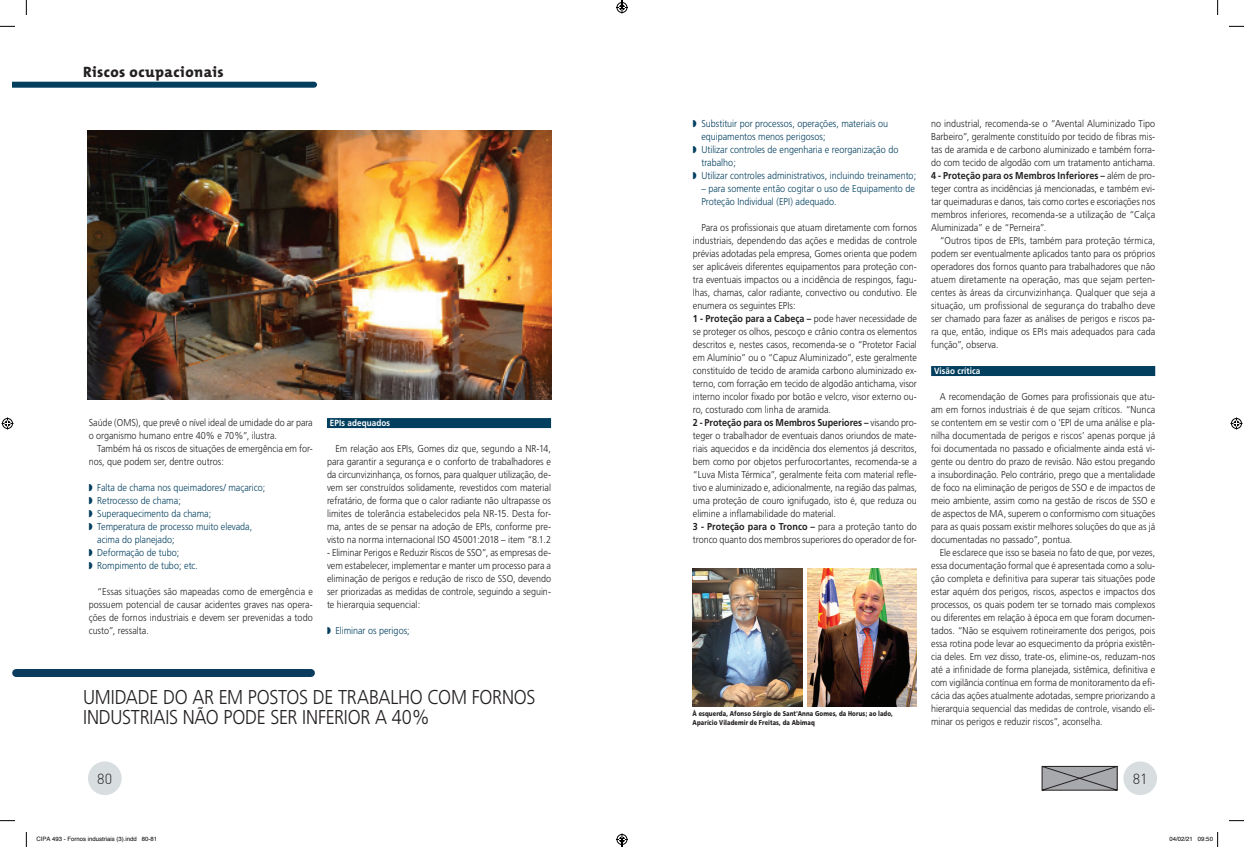
<style>
.page{position:relative;width:1244px;height:847px;background:#fff}
.page>*{position:absolute;margin:0;border:0;box-sizing:border-box;transform-origin:0 0}
.t1{font:300 20px/20px "Frutiger";letter-spacing:-.01em;color:#231f20;scale:.9 1}
.t2{font:800 15px "The Mix";letter-spacing:.03em;color:#231f20}
.t3{font:300 14.5px "DINOT";color:#231f20}
.MA_Testo{font:300 10px/13px "Frutiger";color:#231f20;text-align:justify;scale:.9 1}
.MA_Testo-2{font:300 10px/13px "Frutiger";color:#023f5f;scale:.9 1}
.MA_Testo-3{font:700 9px "Frutiger";letter-spacing:.01em;color:#fff;scale:.9 1}
.MA_Testo-4{font:900 7px/9px "Frutiger";letter-spacing:.02em;color:#231f20;scale:.8 1}
.t4{font:6px "Helvetica";color:#000}
.s1{font-weight:700}
</style>
<div class="page">
<div style="left:1123px;top:761px;width:33px;height:34px;background:#d8dde0;border-radius:50%"></div>
<div style="left:88px;top:761px;width:34px;height:34px;background:#d8dde0;border-radius:50%"></div>
<svg style="left:1041px;top:765px;width:76px;height:25px;background:#98989b"></svg>
<div style="left:12px;top:82px;width:302px;height:6px;background:#023f5f"></div>
<div style="left:327px;top:418px;width:224px;height:10px;background:#023f5f"></div>
<div style="left:931px;top:366px;width:224px;height:10px;background:#023f5f"></div>
<img style="left:692px;top:568px;width:110px;height:138px">
<img style="left:807px;top:568px;width:109px;height:138px">
<img style="left:88px;top:131px;width:463px;height:268px">
<div style="left:16px;top:669px;width:295px;height:8px;background:#0a3c5e"></div>
<svg style="left:0;top:26px;width:15px;height:1px"></svg>
<svg style="left:1229px;top:26px;width:14px;height:1px"></svg>
<svg style="left:0;top:820px;width:15px;height:1px"></svg>
<svg style="left:1229px;top:820px;width:14px;height:1px"></svg>
<svg style="left:26px;top:0;width:1px;height:15px"></svg>
<svg style="left:26px;top:832px;width:1px;height:14px"></svg>
<svg style="left:1217px;top:0;width:1px;height:15px"></svg>
<svg style="left:2px;top:417px;width:12px;height:12px"></svg>
<svg style="left:1230px;top:417px;width:12px;height:12px"></svg>
<svg style="left:1217px;top:832px;width:1px;height:14px"></svg>
<svg style="left:616px;top:0;width:12px;height:14px"></svg>
<svg style="left:616px;top:833px;width:12px;height:13px"></svg>
<h2 class="t2" style="left:83px;top:59px;width:142px">Riscos ocupacionais</h2>
<p class="MA_Testo" style="left:89px;top:416px;width:250px">Saúde (OMS), que prevê o nível ideal de umidade do ar para o organismo humano entre 40% e 70%”, ilustra.</p>
<p class="MA_Testo" style="left:89px;top:442px;width:250px;text-indent:9px">Também há os riscos de situações de emergência em for&shy;nos, que podem ser, dentre outros:</p>
<p class="MA_Testo-2" style="left:89px;top:481px;width:198px">◗ Falta de chama nos queimadores/ maçarico;</p>
<p class="MA_Testo-2" style="left:89px;top:494px;width:104px">◗ Retrocesso de chama;</p>
<p class="MA_Testo-2" style="left:89px;top:507px;width:138px">◗ Superaquecimento da chama;</p>
<p class="MA_Testo-2" style="left:97px;top:520px;width:174px;text-indent:-9px">◗ Temperatura de processo muito elevada, acima do planejado;</p>
<p class="MA_Testo-2" style="left:89px;top:546px;width:102px">◗ Deformação de tubo;</p>
<p class="MA_Testo-2" style="left:89px;top:559px;width:123px">◗ Rompimento de tubo; etc.</p>
<p class="MA_Testo" style="left:89px;top:585px;width:250px;text-indent:9px">“Essas situações são mapeadas como de emergência e possuem potencial de causar acidentes graves nas opera&shy;ções de fornos industriais e devem ser prevenidas a todo custo”, ressalta.</p>
<p class="MA_Testo-3" style="left:330px;top:417px;width:68px">EPIs adequados</p>
<p class="MA_Testo" style="left:327px;top:442px;width:250px;text-indent:9px">Em relação aos EPIs, Gomes diz que, segundo a NR-14, para garantir a segurança e o conforto de trabalhadores e da circunvizinhança, os fornos, para qualquer utilização, de&shy;vem ser construídos solidamente, revestidos com material refratário, de forma que o calor radiante não ultrapasse os limites de tolerância estabelecidos pela NR-15. Desta for&shy;ma, antes de se pensar na adoção de EPIs, conforme pre&shy;visto na norma internacional ISO 45001:2018 – item “8.1.2</p>
<p class="MA_Testo" style="left:327px;top:546px;width:250px">- Eliminar Perigos e Reduzir Riscos de SSO”, as empresas de&shy;vem estabelecer, implementar e manter um processo para a eliminação de perigos e redução de risco de SSO, devendo ser priorizadas as medidas de controle, seguindo a seguin&shy;te hierarquia sequencial:</p>
<p class="MA_Testo-2" style="left:327px;top:624px;width:93px">◗ Eliminar os perigos;</p>
<p class="t1" style="left:83px;top:687px;width:504px">UMIDADE DO AR EM POSTOS DE TRABALHO COM FORNOS<br>INDUSTRIAIS NÃO PODE SER INFERIOR A 40%</p>
<p class="MA_Testo-2" style="left:701px;top:117px;width:209px;text-indent:-9px">◗ Substituir por processos, operações, materiais ou equipamentos menos perigosos;</p>
<p class="MA_Testo-2" style="left:701px;top:143px;width:220px;text-indent:-9px">◗ Utilizar controles de engenharia e reorganização do trabalho;</p>
<p class="MA_Testo-2" style="left:692px;top:169px;width:249px">◗ Utilizar controles administrativos, incluindo treinamento;</p>
<p class="MA_Testo-2" style="left:701px;top:182px;width:239px">– para somente então cogitar o uso de Equipamento de<br>Proteção Individual (EPI) adequado.</p>
<p class="MA_Testo" style="left:692px;top:221px;width:250px;text-indent:9px">Para os profissionais que atuam diretamente com fornos industriais, dependendo das ações e medidas de controle prévias adotadas pela empresa, Gomes orienta que podem ser aplicáveis diferentes equipamentos para proteção con&shy;tra eventuais impactos ou a incidência de respingos, fagu&shy;lhas, chamas, calor radiante, convectivo ou condutivo. Ele enumera os seguintes EPIs:</p>
<p class="MA_Testo" style="left:692px;top:312px;width:250px"><span class="s1">1 - Proteção para a Cabeça –</span> pode haver necessidade de se proteger os olhos, pescoço e crânio contra os elementos descritos e, nestes casos, recomenda-se o “Protetor Facial em Alumínio” ou o “Capuz Aluminizado”, este geralmente constituído de tecido de aramida carbono aluminizado ex&shy;terno, com forração em tecido de algodão antichama, visor interno incolor fixado por botão e velcro, visor externo ou&shy;ro, costurado com linha de aramida.</p>
<p class="MA_Testo" style="left:692px;top:416px;width:250px"><span class="s1">2 - Proteção para os Membros Superiores –</span> visando pro&shy;teger o trabalhador de eventuais danos oriundos de mate&shy;riais aquecidos e da incidência dos elementos já descritos, bem como por objetos perfurocortantes, recomenda-se a “Luva Mista Térmica”, geralmente feita com material refle&shy;tivo e aluminizado e, adicionalmente, na região das palmas, uma proteção de couro ignifugado, isto é, que reduza ou elimine a inflamabilidade do material.</p>
<p class="MA_Testo" style="left:692px;top:520px;width:250px"><span class="s1">3 - Proteção para o Tronco –</span> para a proteção tanto do tronco quanto dos membros superiores do operador de for-</p>
<p class="MA_Testo-4" style="left:692px;top:708px;width:252px">À esquerda, Afonso Sérgio de Sant'Anna Gomes, da Horus; ao lado,<br>Aparício Vilademir de Freitas, da Abimaq</p>
<p class="MA_Testo" style="left:931px;top:117px;width:250px">no industrial, recomenda-se o “Avental Aluminizado Tipo Barbeiro”, geralmente constituído por tecido de fibras mis&shy;tas de aramida e de carbono aluminizado e também forra&shy;do com tecido de algodão com um tratamento antichama.</p>
<p class="MA_Testo" style="left:931px;top:169px;width:250px"><span class="s1">4 - Proteção para os Membros Inferiores –</span> além de pro&shy;teger contra as incidências já mencionadas, e também evi&shy;tar queimaduras e danos, tais como cortes e escoriações nos membros inferiores, recomenda-se a utilização de “Calça Aluminizada” e de “Perneira”.</p>
<p class="MA_Testo" style="left:931px;top:234px;width:250px;text-indent:9px">“Outros tipos de EPIs, também para proteção térmica, podem ser eventualmente aplicados tanto para os próprios operadores dos fornos quanto para trabalhadores que não atuem diretamente na operação, mas que sejam perten&shy;centes às áreas da circunvizinhança. Qualquer que seja a situação, um profissional de segurança do trabalho deve ser chamado para fazer as análises de perigos e riscos pa&shy;ra que, então, indique os EPIs mais adequados para cada função”, observa.</p>
<p class="MA_Testo-3" style="left:933px;top:365px;width:53px">Visão crítica</p>
<p class="MA_Testo" style="left:931px;top:390px;width:250px;text-indent:9px">A recomendação de Gomes para profissionais que atu&shy;am em fornos industriais é de que sejam críticos. “Nunca se contentem em se vestir com o 'EPI de uma análise e pla&shy;nilha documentada de perigos e riscos’ apenas porque já foi documentada no passado e oficialmente ainda está vi&shy;gente ou dentro do prazo de revisão. Não estou pregando a insubordinação. Pelo contrário, prego que a mentalidade de foco na eliminação de perigos de SSO e de impactos de meio ambiente, assim como na gestão de riscos de SSO e de aspectos de MA, superem o conformismo com situações para as quais possam existir melhores soluções do que as já documentadas no passado”, pontua.</p>
<p class="MA_Testo" style="left:931px;top:546px;width:250px;text-indent:9px">Ele esclarece que isso se baseia no fato de que, por vezes, essa documentação formal que é apresentada como a solu&shy;ção completa e definitiva para superar tais situações pode estar aquém dos perigos, riscos, aspectos e impactos dos processos, os quais podem ter se tornado mais complexos ou diferentes em relação à época em que foram documen&shy;tados. “Não se esquivem rotineiramente dos perigos, pois essa rotina pode levar ao esquecimento da própria existên&shy;cia deles. Em vez disso, trate-os, elimine-os, reduzam-nos até a infinidade de forma planejada, sistêmica, definitiva e com vigilância contínua em forma de monitoramento da efi&shy;cácia das ações atualmente adotadas, sempre priorizando a hierarquia sequencial das medidas de controle, visando eli&shy;minar os perigos e reduzir riscos”, aconselha.</p>
<h3 class="t3" style="left:97px;top:768px;width:16px">80</h3>
<h3 class="t3" style="left:1132px;top:768px;width:16px">81</h3>
<p class="t4" style="left:36px;top:834px;width:122px">CIPA 493 - Fornos industriais (3).indd 80-81</p>
<p class="t4" style="left:1169px;top:834px;width:45px">04/02/21 09:50</p>
</div>
